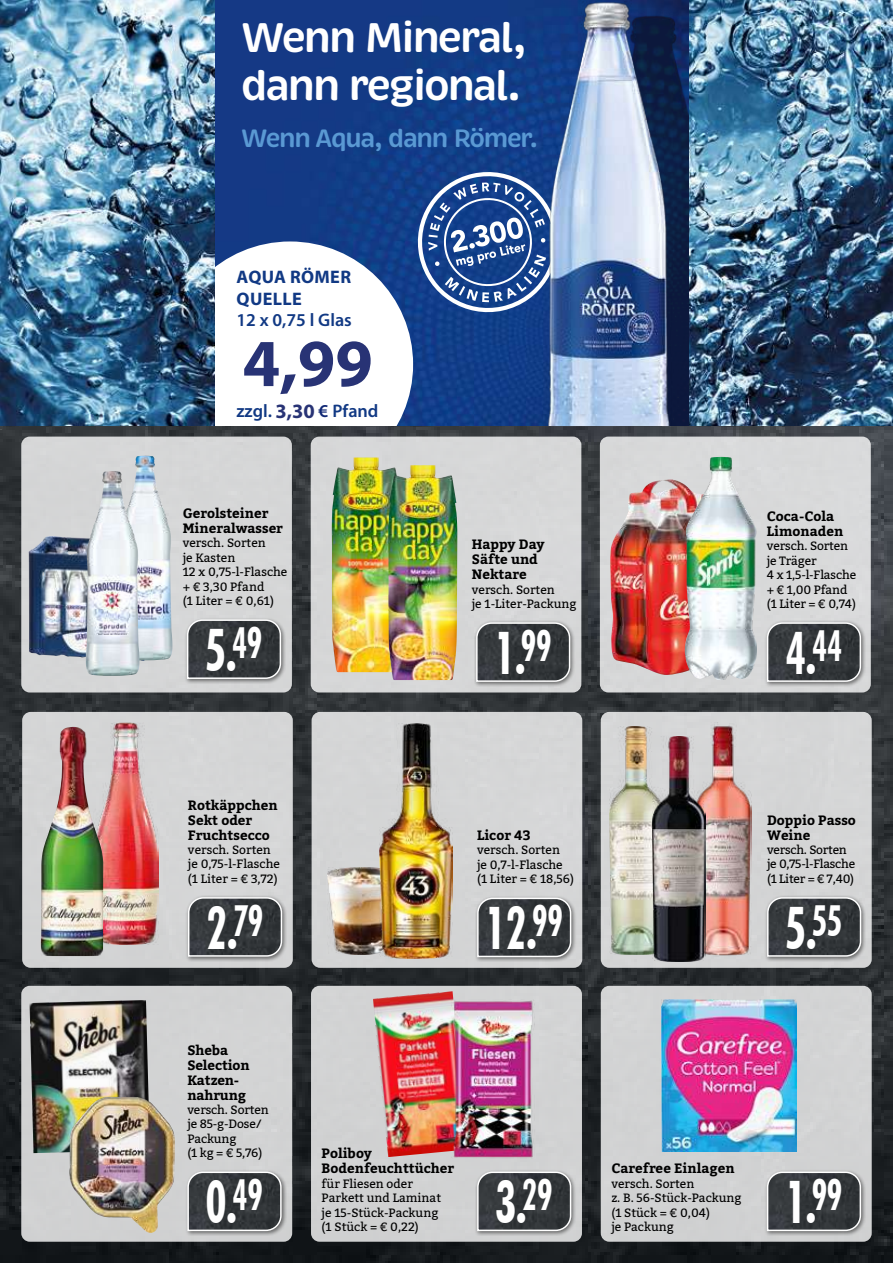
<style>
.page{position:relative;width:893px;height:1263px;background:#fff}
.page>*{position:absolute;margin:0;border:0;box-sizing:border-box;transform-origin:0 0}
.t1{font:700 67.65px "Myriad Pro";color:#283375}
.t2{font:700 condensed 58.65px "Futura BT";color:#fff;scale:.8 1}
.t3{font:700 48.45px "Myriad Pro";color:#0f2670}
.t4{font:600 42.45px/48.4px "Brevia";letter-spacing:-.05em;color:#fff}
.t5{font:600 25.8px "Brevia";letter-spacing:-.05em;color:#5a99d3}
.t6{font:700 20.4px "Myriad Pro";color:#283375}
.t7{font:600 18.15px "Myriad Pro";color:#113984}
.t8{font:700 18.15px/21.8px "Myriad Pro";letter-spacing:.02em;color:#113984}
.t9{font:700 13.5px/15px "Kadwa";color:#000}
.t10{font:12px/14.4px "Kadwa";color:#000}
.t11{font:12px/14.4px "Kadwa";letter-spacing:-.02em;color:#000}
.s1{color:#0f2673}
</style>
<div class="page">
<img style="left:0;top:425px;width:893px;height:838px">
<div style="left:312px;top:712px;width:270px;height:256px;background:#d5d5d6;border-radius:9px"></div>
<div style="left:311px;top:437px;width:270px;height:255px;background:#d6d7d8;border-radius:9px"></div>
<div style="left:22px;top:712px;width:271px;height:256px;background:#d5d5d6;border-radius:9px"></div>
<div style="left:21px;top:437px;width:271px;height:255px;background:#d5d6d7;border-radius:9px"></div>
<div style="left:601px;top:712px;width:271px;height:256px;background:#d5d6d6;border-radius:9px"></div>
<div style="left:600px;top:437px;width:271px;height:255px;background:#d8d9da;border-radius:9px"></div>
<div style="left:601px;top:986px;width:271px;height:256px;background:#d2d2d3;border-radius:9px"></div>
<div style="left:311px;top:986px;width:271px;height:256px;background:#d1d2d3;border-radius:9px"></div>
<div style="left:21px;top:986px;width:271px;height:256px;background:#d2d3d3;border-radius:9px"></div>
<img style="left:332px;top:457px;width:56px;height:215px">
<div style="left:185px;top:617px;width:101px;height:67px;background:#000;opacity:.5"></div>
<svg style="left:186px;top:619px;width:96px;height:61px;background:#494d50"></svg>
<div style="left:474px;top:620px;width:101px;height:67px;background:#000;opacity:.5"></div>
<svg style="left:475px;top:622px;width:96px;height:61px;background:#494d50"></svg>
<img style="left:28px;top:536px;width:128px;height:125px">
<img style="left:135px;top:456px;width:37px;height:204px">
<img style="left:86px;top:471px;width:53px;height:205px">
<div style="left:764px;top:620px;width:102px;height:67px;background:#000;opacity:.5"></div>
<svg style="left:766px;top:622px;width:96px;height:61px;background:#494d50"></svg>
<img style="left:610px;top:479px;width:75px;height:196px">
<img style="left:685px;top:457px;width:72px;height:223px">
<div style="left:475px;top:1169px;width:101px;height:67px;background:#000;opacity:.5"></div>
<svg style="left:476px;top:1171px;width:96px;height:61px;background:#4a4d50"></svg>
<div style="left:764px;top:1169px;width:102px;height:67px;background:#000;opacity:.5"></div>
<svg style="left:766px;top:1171px;width:96px;height:61px;background:#4a4d50"></svg>
<div style="left:186px;top:894px;width:101px;height:67px;background:#000;opacity:.5"></div>
<svg style="left:187px;top:896px;width:96px;height:61px;background:#4a4d50"></svg>
<div style="left:475px;top:895px;width:101px;height:67px;background:#000;opacity:.5"></div>
<svg style="left:476px;top:897px;width:96px;height:61px;background:#4a4d50"></svg>
<img style="left:103px;top:722px;width:56px;height:222px">
<img style="left:41px;top:727px;width:62px;height:229px">
<div style="left:765px;top:894px;width:101px;height:67px;background:#000;opacity:.5"></div>
<svg style="left:766px;top:896px;width:96px;height:61px;background:#4a4d50"></svg>
<img style="left:706px;top:724px;width:46px;height:232px">
<img style="left:609px;top:727px;width:44px;height:227px">
<img style="left:653px;top:736px;width:53px;height:225px">
<div style="left:185px;top:1169px;width:102px;height:67px;background:#000;opacity:.5"></div>
<svg style="left:187px;top:1171px;width:95px;height:61px;background:#484c4e"></svg>
<img style="left:30px;top:1000px;width:119px;height:153px">
<img style="left:69px;top:1096px;width:106px;height:137px">
<img style="left:388px;top:465px;width:69px;height:215px">
<img style="left:327px;top:867px;width:52px;height:87px">
<img style="left:379px;top:723px;width:74px;height:235px">
<img style="left:373px;top:991px;width:81px;height:166px">
<img style="left:451px;top:1000px;width:82px;height:158px">
<img style="left:0;top:0;width:893px;height:425px">
<img style="left:216px;top:0;width:329px;height:168px">
<img style="left:672px;top:0;width:16px;height:425px">
<svg style="left:216px;top:168px;width:329px;height:257px"></svg>
<img style="left:545px;top:0;width:127px;height:425px">
<div style="left:234px;top:355px;width:149px;height:44px;background:#fff"></div>
<img style="left:662px;top:1000px;width:134px;height:151px">
<div style="left:275px;top:398px;width:41px;height:23px;background:#fff"></div>
<h3 class="t4" style="left:241px;top:13px;width:287px">Wenn Mineral, dann regional.</h3>
<h3 class="t5" style="left:241px;top:123px;width:298px">Wenn Aqua, dann Römer.</h3>
<h3 class="t8" style="left:237px;top:265px;width:116px">AQUA RÖMER<br>QUELLE</h3>
<h3 class="t7" style="left:236px;top:309px;width:117px">12 x 0,75 l Glas</h3>
<h1 class="t1" style="left:243px;top:319px;width:132px">4,99</h1>
<h3 class="t6" style="left:276px;top:398px;width:41px">3,30</h3>
<h3 class="t3" style="left:239px;top:345px;width:140px">X,XX €</h3>
<h3 class="t7" style="left:236px;top:399px;width:144px">zzgl. <span class="s1">X,XX €</span> Pfand</h3>
<p class="t9" style="left:183px;top:506px;width:102px">Gerolsteiner<br>Mineralwasser</p>
<p class="t10" style="left:183px;top:536px;width:106px">versch. Sorten<br>je Kasten<br>12 x 0,75-l-Flasche + € 3,30 Pfand<br>(1 Liter = € 0,61)</p>
<p class="t9" style="left:472px;top:537px;width:74px">Happy Day<br>Säfte und<br>Nektare</p>
<p class="t10" style="left:472px;top:582px;width:106px">versch. Sorten<br>je 1-Liter-Packung</p>
<h2 class="t2" style="left:205px;top:614px;width:73px">5.<sup>49</sup></h2>
<h2 class="t2" style="left:495px;top:617px;width:73px">1.<sup>99</sup></h2>
<p class="t9" style="left:188px;top:797px;width:91px">Rotkäppchen<br>Sekt oder<br>Fruchtsecco</p>
<p class="t10" style="left:188px;top:842px;width:94px">versch. Sorten je 0,75-l-Flasche (1 Liter = € 3,72)</p>
<p class="t9" style="left:477px;top:828px;width:55px">Licor 43</p>
<p class="t10" style="left:477px;top:843px;width:98px">versch. Sorten<br>je 0,7-l-Flasche (1 Liter = € 18,56)</p>
<h2 class="t2" style="left:206px;top:892px;width:73px">2.<sup>79</sup></h2>
<h2 class="t2" style="left:485px;top:893px;width:98px">12.<sup>99</sup></h2>
<p class="t9" style="left:767px;top:509px;width:78px">Coca-Cola<br>Limonaden</p>
<p class="t10" style="left:767px;top:539px;width:91px">versch. Sorten je Träger<br>4 x 1,5-l-Flasche + € 1,00 Pfand (1 Liter = € 0,74)</p>
<h2 class="t2" style="left:785px;top:617px;width:73px">4.<sup>44</sup></h2>
<p class="t9" style="left:767px;top:812px;width:90px">Doppio Passo<br>Weine</p>
<p class="t11" style="left:767px;top:843px;width:90px">versch. Sorten je 0,75-l-Flasche (1 Liter = € 7,40)</p>
<h2 class="t2" style="left:785px;top:892px;width:73px">5.<sup>55</sup></h2>
<p class="t9" style="left:187px;top:1042px;width:64px">Sheba<br>Selection<br>Katzen&shy;nahrung</p>
<p class="t10" style="left:187px;top:1103px;width:83px">versch. Sorten je 85-g-Dose/<br>Packung<br>(1 kg = € 5,76)</p>
<h2 class="t2" style="left:206px;top:1166px;width:73px">0.<sup>49</sup></h2>
<p class="t9" style="left:322px;top:1146px;width:134px">Poliboy<br>Bodenfeuchttücher</p>
<p class="t10" style="left:322px;top:1176px;width:121px">für Fliesen oder<br>Parkett und Laminat je 15-Stück-Packung (1 Stück = € 0,22)</p>
<p class="t9" style="left:611px;top:1161px;width:125px">Carefree Einlagen</p>
<p class="t10" style="left:611px;top:1176px;width:132px">versch. Sorten<br>z. B. 56-Stück-Packung (1 Stück = € 0,04)<br>je Packung</p>
<h2 class="t2" style="left:496px;top:1166px;width:73px">3.<sup>29</sup></h2>
<h2 class="t2" style="left:785px;top:1166px;width:73px">1.<sup>99</sup></h2>
</div>
